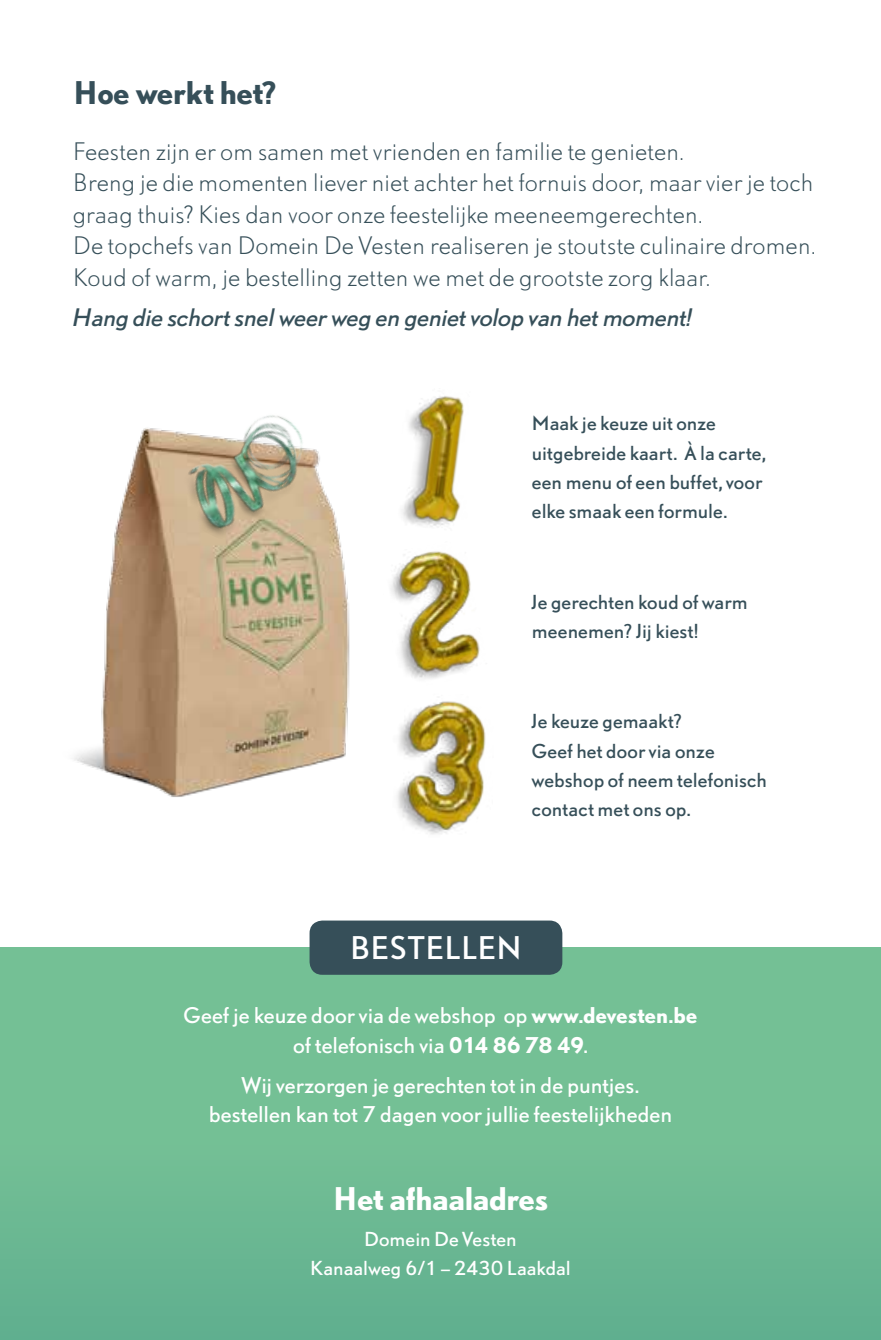
<style>
.page{position:relative;width:881px;height:1340px;background:#fff}
.page>*{position:absolute;margin:0;border:0;box-sizing:border-box;transform-origin:0 0}
.t1{font:700 29.03px "DTL Nobel T";letter-spacing:-.02em;color:#fff}
.t2{font:700 29.03px "DTL Nobel T";letter-spacing:-.015em;color:#364f59}
.t3{font:29.03px "DTL Nobel T";letter-spacing:.035em;color:#fff}
.t4{font:300 22.5px/31.5px "DTL Nobel T";letter-spacing:-.005em;color:#364f59}
.t5{font:italic 22.5px "DTL Nobel T";letter-spacing:-.01em;color:#364f59}
.t6{font:20.25px/29.2px "DTL Nobel T";color:#fff;text-align:center}
.t7{font:18px/29.2px "DTL Nobel T";letter-spacing:.005em;color:#364f59}
.t8{font:18px/29.2px "DTL Nobel T";color:#fff;text-align:center}
.s1{font-weight:700}
</style>
<div class="page">
<div style="left:0;top:947px;width:880px;height:392px;background:linear-gradient(to bottom,#79c497,#64b391)"></div>
<svg style="left:880px;top:947px;width:1px;height:392px"></svg>
<img style="left:402px;top:396px;width:62px;height:131px">
<img style="left:390px;top:551px;width:90px;height:128px">
<img style="left:397px;top:701px;width:89px;height:134px">
<img style="left:74px;top:428px;width:276px;height:369px">
<img style="left:164px;top:415px;width:171px;height:149px">
<div style="left:309px;top:920px;width:253px;height:54px;background:#364f59;border-radius:13px"></div>
<p class="t2" style="left:73px;top:73px;width:206px">Hoe werkt het?</p>
<p class="t4" style="left:73px;top:135px;width:744px">Feesten zijn er om samen met vrienden en familie te genieten.<br>Breng je die momenten liever niet achter het fornuis door, maar vier je toch graag thuis? Kies dan voor onze feestelijke meeneemgerechten.<br>De topchefs van Domein De Vesten realiseren je stoutste culinaire dromen.<br>Koud of warm, je bestelling zetten we met de grootste zorg klaar.</p>
<p class="t5" style="left:73px;top:302px;width:621px">Hang die schort snel weer weg en geniet volop van het moment!</p>
<p class="t7" style="left:531px;top:408px;width:235px">Maak je keuze uit onze uitgebreide kaart. À la carte, een menu of een buffet, voor elke smaak een formule.</p>
<p class="t7" style="left:531px;top:586px;width:217px">Je gerechten koud of warm meenemen? Jij kiest!</p>
<p class="t7" style="left:531px;top:706px;width:236px">Je keuze gemaakt?<br>Geef het door via onze webshop of neem telefonisch contact met ons op.</p>
<p class="t3" style="left:350px;top:928px;width:173px">BESTELLEN</p>
<p class="t6" style="left:183px;top:1000px;width:515px">Geef je keuze door via de webshop op <span class="s1">www.devesten.be </span>of telefonisch via <span class="s1">014 86 78 49</span>.</p>
<p class="t6" style="left:209px;top:1069px;width:465px">Wij verzorgen je gerechten tot in de puntjes. bestellen kan tot 7 dagen voor jullie feestelijkheden</p>
<p class="t1" style="left:332px;top:1178px;width:217px">Het afhaaladres</p>
<p class="t8" style="left:310px;top:1223px;width:262px">Domein De Vesten<br>Kanaalweg 6/1 – 2430 Laakdal</p>
</div>
